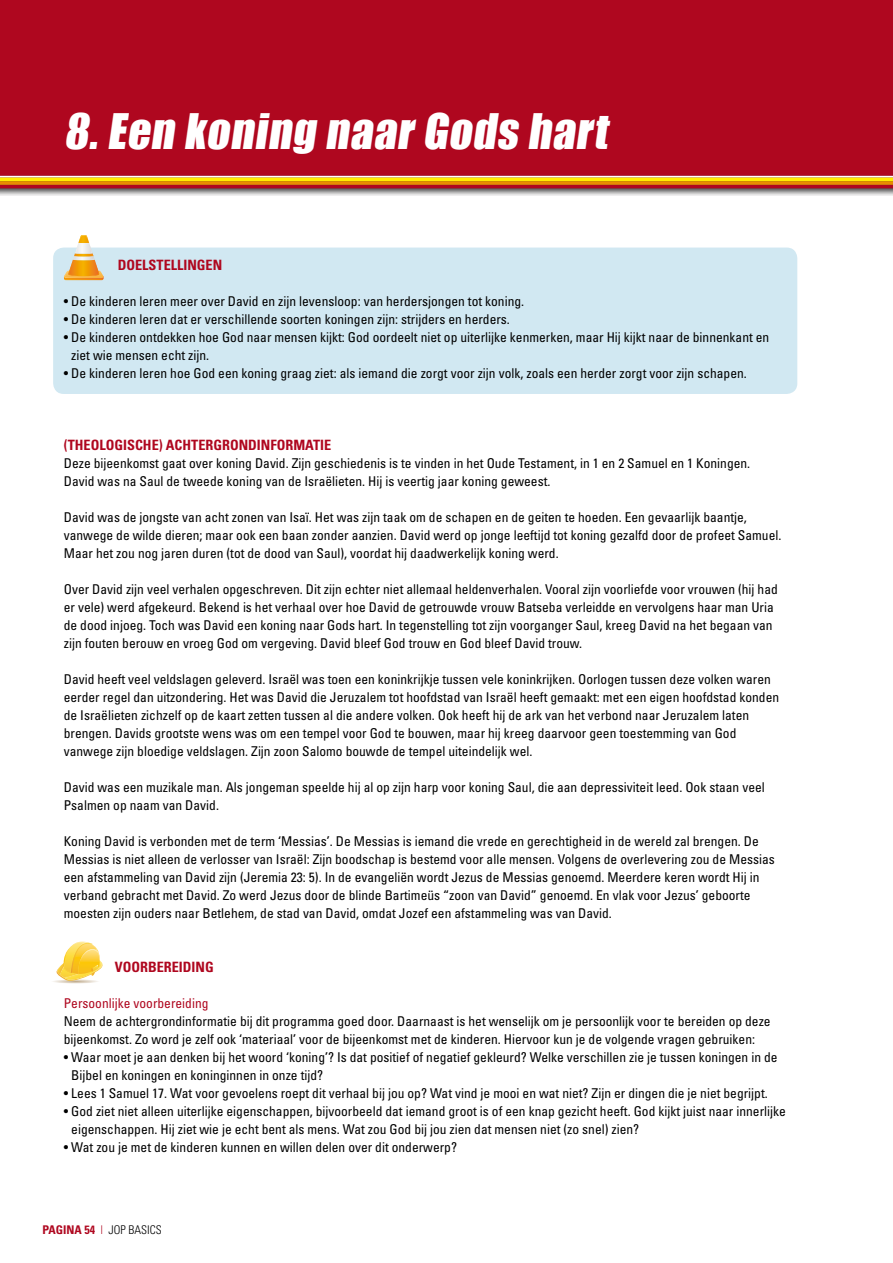
<style>
.page{position:relative;width:893px;height:1263px;background:#fff}
.page>*{position:absolute;margin:0;border:0;box-sizing:border-box;transform-origin:0 0}
.t1{font:45px "Impact";color:#fff}
.t2{font:700 condensed 14.25px "Univers";color:#af071f}
.t3{font:condensed 13.5px/18px "Univers";color:#000}
.t4{font:condensed 13.5px "Univers";color:#af071f}
.t5{font:300 condensed 12px "Univers";color:#000}
.s1{font-weight:700;color:#af071f}
.s2{color:#af071f}
</style>
<div class="page">
<div style="left:0;top:0;width:893px;height:183px;background:#af071f"></div>
<img style="left:0;top:177px;width:892px;height:18px">
<hr style="left:0;top:176px;width:893px;height:1px;background:#fff">
<hr style="left:0;top:185px;width:893px;height:3px;background:#af071f">
<hr style="left:0;top:182px;width:893px;height:2px;background:#e98c00">
<hr style="left:0;top:178px;width:893px;height:3px;background:#ffed00">
<div style="left:53px;top:248px;width:744px;height:146px;background:#d1e8f2;border-radius:11px"></div>
<svg style="left:64px;top:235px;width:40px;height:45px"></svg>
<svg style="left:53px;top:941px;width:50px;height:42px"></svg>
<h1 class="t1" style="left:64px;top:96px;width:554px">8.Een koning naar Gods hart</h1>
<p class="t2" style="left:64px;top:256px;width:11px">DOELSTELLINGEN</p>
<p class="t3" style="left:64px;top:292px;width:462px">• De kinderen leren meer over David en zijn levensloop: van herdersjongen tot koning.</p>
<p class="t3" style="left:64px;top:310px;width:448px">• De kinderen leren dat er verschillende soorten koningen zijn: strijders en herders.</p>
<p class="t3" style="left:71px;top:328px;width:700px;text-indent:-7px">• De kinderen ontdekken hoe God naar mensen kijkt: God oordeelt niet op uiterlijke kenmerken, maar Hij kijkt naar de binnenkant en ziet wie mensen echt zijn.</p>
<p class="t3" style="left:64px;top:364px;width:685px">• De kinderen leren hoe God een koning graag ziet: als iemand die zorgt voor zijn volk, zoals een herder zorgt voor zijn schapen.</p>
<p class="t2" style="left:64px;top:436px;width:28px">(THEOLOGIS</p>
<p class="t2" style="left:135px;top:436px;width:65px">CHE) ACHTERGRONDINFORMATIE</p>
<p class="t3" style="left:64px;top:454px;width:688px">Deze bijeenkomst gaat over koning David. Zijn geschiedenis is te vinden in het Oude Testament, in 1 en 2 Samuel en 1 Koningen.<br>David was na Saul de tweede koning van de Israëlieten. Hij is veertig jaar koning geweest.</p>
<p class="t3" style="left:64px;top:508px;width:719px">David was de jongste van acht zonen van Isaï. Het was zijn taak om de schapen en de geiten te hoeden. Een gevaarlijk baantje, vanwege de wilde dieren; maar ook een baan zonder aanzien. David werd op jonge leeftijd tot koning gezalfd door de profeet Samuel.<br>Maar het zou nog jaren duren (tot de dood van Saul), voordat hij daadwerkelijk koning werd.</p>
<p class="t3" style="left:64px;top:580px;width:716px">Over David zijn veel verhalen opgeschreven. Dit zijn echter niet allemaal heldenverhalen. Vooral zijn voorliefde voor vrouwen (hij had er vele) werd afgekeurd. Bekend is het verhaal over hoe David de getrouwde vrouw Batseba verleidde en vervolgens haar man Uria de dood injoeg. Toch was David een koning naar Gods hart. In tegenstelling tot zijn voorganger Saul, kreeg David na het begaan van zijn fouten berouw en vroeg God om vergeving. David bleef God trouw en God bleef David trouw.</p>
<p class="t3" style="left:64px;top:670px;width:717px">David heeft veel veldslagen geleverd. Israël was toen een koninkrijkje tussen vele koninkrijken. Oorlogen tussen deze volken waren eerder regel dan uitzondering. Het was David die Jeruzalem tot hoofdstad van Israël heeft gemaakt: met een eigen hoofdstad konden de Israëlieten zichzelf op de kaart zetten tussen al die andere volken. Ook heeft hij de ark van het verbond naar Jeruzalem laten brengen. Davids grootste wens was om een tempel voor God te bouwen, maar hij kreeg daarvoor geen toestemming van God vanwege zijn bloedige veldslagen. Zijn zoon Salomo bouwde de tempel uiteindelijk wel.</p>
<p class="t3" style="left:64px;top:778px;width:703px">David was een muzikale man. Als jongeman speelde hij al op zijn harp voor koning Saul, die aan depressiviteit leed. Ook staan veel<br>Psalmen op naam van David.</p>
<p class="t3" style="left:64px;top:832px;width:712px">Koning David is verbonden met de term ‘Messias’. De Messias is iemand die vrede en gerechtigheid in de wereld zal brengen. De Messias is niet alleen de verlosser van Israël: Zijn boodschap is bestemd voor alle mensen. Volgens de overlevering zou de Messias een afstammeling van David zijn (Jeremia 23: 5). In de evangeliën wordt Jezus de Messias genoemd. Meerdere keren wordt Hij in verband gebracht met David. Zo werd Jezus door de blinde Bartimeüs “zoon van David” genoemd. En vlak voor Jezus’ geboorte moesten zijn ouders naar Betlehem, de stad van David, omdat Jozef een afstammeling was van David.</p>
<p class="t2" style="left:115px;top:958px;width:50px">VOORBEREIDING</p>
<p class="t4" style="left:64px;top:995px;width:146px">Persoonlijke voorbereiding</p>
<p class="t3" style="left:64px;top:1012px;width:708px">Neem de achtergrondinformatie bij dit programma goed door. Daarnaast is het wenselijk om je persoonlijk voor te bereiden op deze bijeenkomst. Zo word je zelf ook ‘materiaal’ voor de bijeenkomst met de kinderen. Hiervoor kun je de volgende vragen gebruiken:</p>
<p class="t3" style="left:71px;top:1048px;width:708px;text-indent:-7px">• Waar moet je aan denken bij het woord ‘koning’? Is dat positief of negatief gekleurd? Welke verschillen zie je tussen koningen in de<br>Bijbel en koningen en koninginnen in onze tijd?</p>
<p class="t3" style="left:64px;top:1084px;width:705px">• Lees 1 Samuel 17. Wat voor gevoelens roept dit verhaal bij jou op? Wat vind je mooi en wat niet? Zijn er dingen die je niet begrijpt.</p>
<p class="t3" style="left:71px;top:1102px;width:716px;text-indent:-7px">• God ziet niet alleen uiterlijke eigenschappen, bijvoorbeeld dat iemand groot is of een knap gezicht heeft. God kijkt juist naar innerlijke eigenschappen. Hij ziet wie je echt bent als mens. Wat zou God bij jou zien dat mensen niet (zo snel) zien?</p>
<p class="t3" style="left:64px;top:1138px;width:395px">• Wat zou je met de kinderen kunnen en willen delen over dit onderwerp?</p>
<p class="t5" style="left:43px;top:1222px;width:121px"><span class="s1">PAGINA 54</span> <span class="s2">|</span> JOP BASICS</p>
</div>
